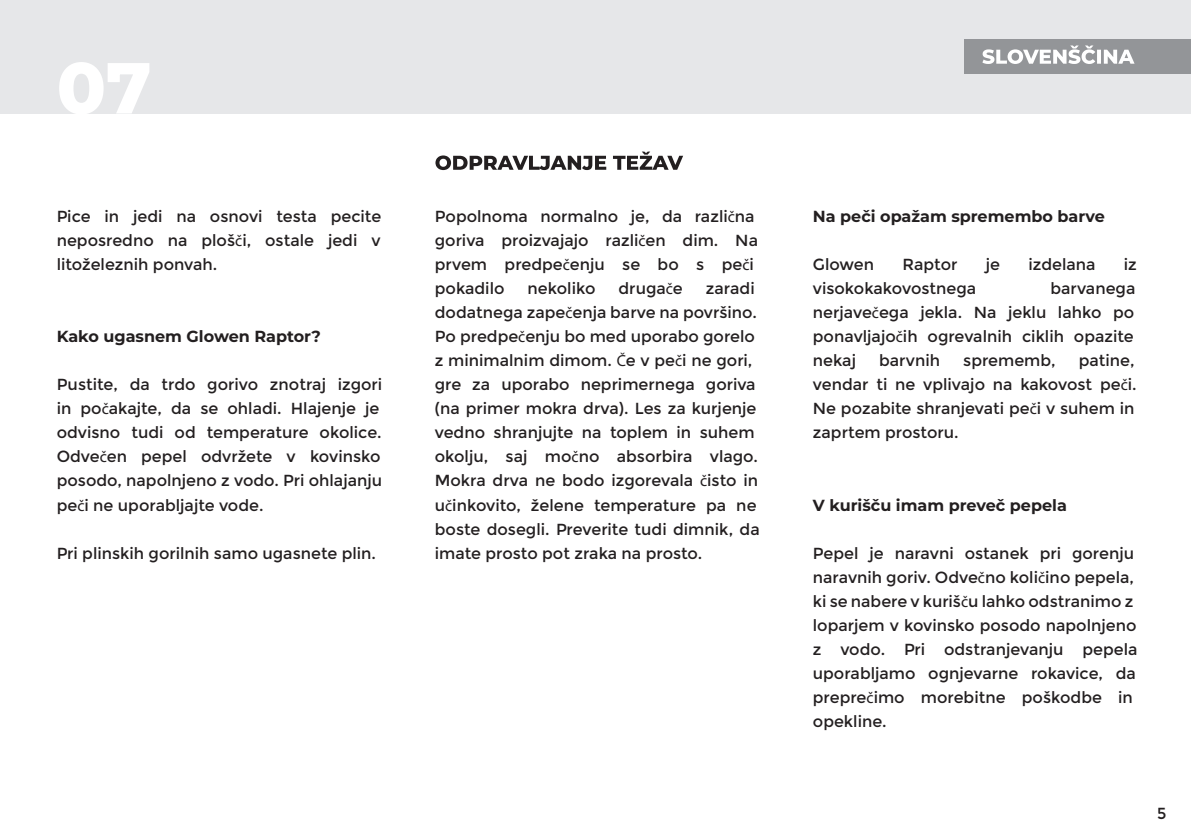
<style>
.page{position:relative;width:1191px;height:840px;background:#fff}
.page>*{position:absolute;margin:0;border:0;box-sizing:border-box;transform-origin:0 0}
.t1{font:800 72px "Montserrat";color:#fff}
.t2{font:16px/24px "Montserrat";color:#231f20}
.t3{font:700 16px "Montserrat";color:#231f20}
.s1{font-family:"Myriad Pro"}
</style>
<div class="page">
<div style="left:0;top:0;width:1191px;height:113px;background:#e6e7e9"></div>
<div style="left:964px;top:39px;width:227px;height:35px;background:#939598"></div>
<svg style="left:982px;top:45px;width:152px;height:19px"></svg>
<svg style="left:435px;top:151px;width:248px;height:19px"></svg>
<h1 class="t1" style="left:57px;top:40px;width:96px">07</h1>
<p class="t2" style="left:57px;top:204px;width:326px;text-align:justify">Pice in jedi na osnovi testa pecite neposredno na ploš<span class="s1">č</span>i, ostale jedi v litoželeznih ponvah.</p>
<p class="t3" style="left:57px;top:326px;width:266px">Kako ugasnem Glowen Raptor?</p>
<p class="t2" style="left:57px;top:372px;width:327px">Pustite, da trdo gorivo znotraj izgori in po<span class="s1">č</span>akajte, da se ohladi. Hlajenje je odvisno tudi od temperature okolice.<br>Odve<span class="s1">č</span>en pepel odvržete v kovinsko posodo, napolnjeno z vodo. Pri ohlajanju pe<span class="s1">č</span>i ne uporabljajte vode.</p>
<p class="t2" style="left:57px;top:540px;width:321px">Pri plinskih gorilnih samo ugasnete plin.</p>
<p class="t2" style="left:435px;top:204px;width:325px">Popolnoma normalno je, da razli<span class="s1">č</span>na goriva proizvajajo razli<span class="s1">č</span>en dim. Na prvem predpe<span class="s1">č</span>enju se bo s pe<span class="s1">č</span>i pokadilo</p>
<p class="t2" style="left:435px;top:276px;width:326px;text-indent:271px">zaradi dodatnega zape<span class="s1">č</span>enja barve na površino.<br>Po predpe<span class="s1">č</span>enju bo med uporabo gorelo z minimalnim dimom. <span class="s1">Č</span>e v pe<span class="s1">č</span>i ne gori, gre za uporabo neprimernega goriva (na primer mokra drva). Les za kurjenje vedno shranjujte na toplem in suhem okolju, saj mo<span class="s1">č</span>no absorbira vlago.<br>Mokra drva ne bodo izgorevala <span class="s1">č</span>isto in u<span class="s1">č</span>inkovito, želene temperature pa ne boste dosegli. Preverite tudi dimnik, da imate prosto pot zraka na prosto.</p>
<p class="t2" style="left:527px;top:276px;width:69px">nekoliko</p>
<p class="t2" style="left:618px;top:276px;width:66px">druga<span class="s1">č</span>e</p>
<p class="t3" style="left:813px;top:206px;width:293px">Na peči opažam spremembo barve</p>
<p class="t2" style="left:813px;top:252px;width:63px">Glowen</p>
<p class="t2" style="left:902px;top:252px;width:56px">Raptor</p>
<p class="t2" style="left:985px;top:252px;width:16px">je</p>
<p class="t2" style="left:1028px;top:252px;width:69px">izdelana</p>
<p class="t2" style="left:1124px;top:252px;width:15px">iz</p>
<p class="t2" style="left:813px;top:276px;width:165px">visokokakovostnega</p>
<p class="t2" style="left:813px;top:276px;width:324px;text-align:justify;text-indent:237px">barvanega nerjave<span class="s1">č</span>ega jekla. Na jeklu lahko po ponavljajo<span class="s1">č</span>ih ogrevalnih ciklih opazite nekaj</p>
<p class="t2" style="left:813px;top:348px;width:325px;text-indent:266px">patine, vendar ti ne vplivajo na kakovost pe<span class="s1">č</span>i.<br>Ne pozabite shranjevati pe<span class="s1">č</span>i v suhem in zaprtem prostoru.</p>
<p class="t2" style="left:879px;top:348px;width:62px">barvnih</p>
<p class="t2" style="left:963px;top:348px;width:94px">sprememb,</p>
<p class="t3" style="left:813px;top:494px;width:255px">V kurišču imam preveč pepela</p>
<p class="t2" style="left:813px;top:540px;width:326px">Pepel je naravni ostanek pri gorenju naravnih goriv. Odve<span class="s1">č</span>no koli<span class="s1">č</span>ino pepela, ki se nabere v kuriš<span class="s1">č</span>u lahko odstranimo z loparjem v kovinsko posodo napolnjeno z vodo. Pri odstranjevanju pepela uporabljamo ognjevarne rokavice, da prepre<span class="s1">č</span>imo morebitne poškodbe in opekline.</p>
<p class="t2" style="left:1157px;top:800px;width:11px">5</p>
</div>
